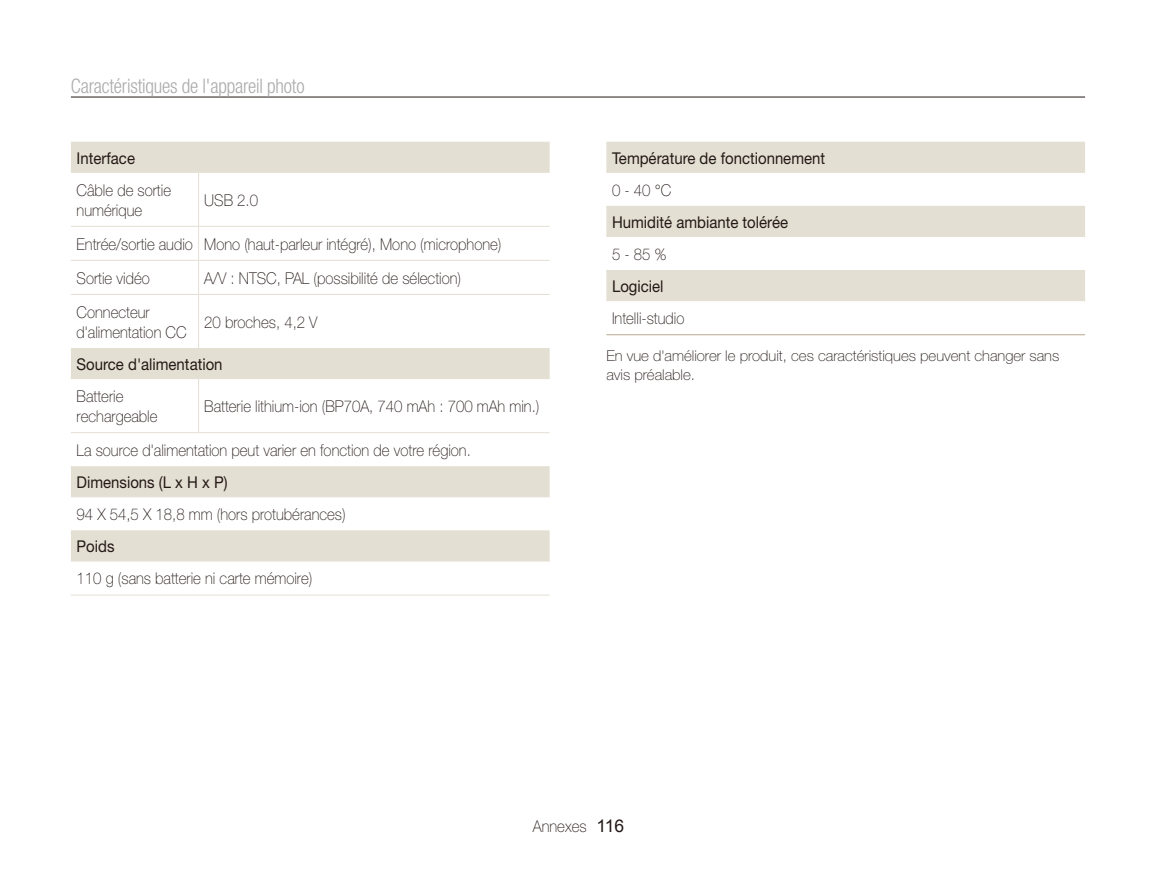
<style>
.page{position:relative;width:1156px;height:872px;background:#fff}
.page>*{position:absolute;margin:0;border:0;box-sizing:border-box;transform-origin:0 0}
.t1{font:300 condensed 20px "Helvetica Neue";letter-spacing:-.01em;color:#ababac;scale:.96 1}
.t2{font:100 16.25px/20px "Helvetica Neue";color:#231916;scale:.92 1}
.t3{font:16.25px "Helvetica Neue";color:#231916;scale:.92 1}
.t4{font:100 15px/18.8px "Helvetica Neue";color:#231916}
.s1{font-family:"Arial";font-weight:400;font-size:17.5px}
</style>
<div class="page">
<hr style="left:71px;top:97px;width:1013px;height:1px;background:#231916">
<svg style="left:71px;top:143px;width:478px;height:417px"></svg>
<hr style="left:198px;top:173px;width:1px;height:53px;background:#e4dfd3">
<hr style="left:71px;top:226px;width:127px;height:1px;background:#e4dfd3">
<hr style="left:198px;top:226px;width:351px;height:1px;background:#e4dfd3">
<hr style="left:198px;top:227px;width:1px;height:33px;background:#e4dfd3">
<hr style="left:71px;top:260px;width:127px;height:1px;background:#e4dfd3">
<hr style="left:198px;top:260px;width:351px;height:1px;background:#e4dfd3">
<hr style="left:198px;top:261px;width:1px;height:33px;background:#e4dfd3">
<hr style="left:71px;top:294px;width:127px;height:1px;background:#e4dfd3">
<hr style="left:198px;top:294px;width:351px;height:1px;background:#e4dfd3">
<hr style="left:198px;top:295px;width:1px;height:53px;background:#e4dfd3">
<hr style="left:198px;top:379px;width:1px;height:53px;background:#e4dfd3">
<hr style="left:71px;top:142px;width:127px;height:1px;background:#e4dfd3">
<hr style="left:198px;top:142px;width:351px;height:1px;background:#e4dfd3">
<hr style="left:71px;top:348px;width:127px;height:1px;background:#e4dfd3">
<hr style="left:198px;top:348px;width:351px;height:1px;background:#e4dfd3">
<hr style="left:71px;top:466px;width:127px;height:1px;background:#e4dfd3">
<hr style="left:198px;top:466px;width:351px;height:1px;background:#e4dfd3">
<hr style="left:71px;top:530px;width:127px;height:1px;background:#e4dfd3">
<hr style="left:198px;top:530px;width:351px;height:1px;background:#e4dfd3">
<hr style="left:71px;top:594px;width:127px;height:1px;background:#e4dfd3">
<hr style="left:198px;top:594px;width:351px;height:1px;background:#e4dfd3">
<hr style="left:71px;top:172px;width:127px;height:1px;background:#e4dfd3">
<hr style="left:198px;top:172px;width:351px;height:1px;background:#e4dfd3">
<hr style="left:71px;top:378px;width:127px;height:1px;background:#e4dfd3">
<hr style="left:198px;top:378px;width:351px;height:1px;background:#e4dfd3">
<hr style="left:71px;top:432px;width:127px;height:1px;background:#e4dfd3">
<hr style="left:198px;top:432px;width:351px;height:1px;background:#e4dfd3">
<hr style="left:71px;top:496px;width:127px;height:1px;background:#e4dfd3">
<hr style="left:198px;top:496px;width:351px;height:1px;background:#e4dfd3">
<hr style="left:71px;top:560px;width:127px;height:1px;background:#e4dfd3">
<hr style="left:198px;top:560px;width:351px;height:1px;background:#e4dfd3">
<svg style="left:606px;top:143px;width:478px;height:157px;fill:#e4dfd3"></svg>
<hr style="left:606px;top:142px;width:478px;height:1px;background:#e4dfd3">
<hr style="left:606px;top:206px;width:478px;height:1px;background:#e4dfd3">
<hr style="left:606px;top:270px;width:478px;height:1px;background:#e4dfd3">
<hr style="left:606px;top:334px;width:478px;height:1px;background:#c5baa5">
<hr style="left:606px;top:172px;width:478px;height:1px;background:#e4dfd3">
<hr style="left:606px;top:236px;width:478px;height:1px;background:#e4dfd3">
<hr style="left:606px;top:300px;width:478px;height:1px;background:#e4dfd3">
<p class="t1" style="left:71px;top:79px;width:245px">Caractéristiques de l'appareil photo</p>
<p class="t3" style="left:77px;top:152px;width:65px">Interface</p>
<p class="t2" style="left:77px;top:181px;width:104px">Câble de sortie numérique</p>
<p class="t2" style="left:204px;top:191px;width:60px">USB 2.0</p>
<p class="t2" style="left:77px;top:228px;width:463px;line-height:34px">Entrée/sortie audio Mono (haut-parleur intégré), Mono (microphone)<br>Sortie vidéo</p>
<p class="t2" style="left:204px;top:269px;width:281px">A/V : NTSC, PAL (possibilité de sélection)</p>
<p class="t2" style="left:77px;top:303px;width:121px">Connecteur d'alimentation CC</p>
<p class="t2" style="left:204px;top:313px;width:125px">20 broches, 4,2 V</p>
<p class="t3" style="left:77px;top:358px;width:160px">Source d'alimentation</p>
<p class="t2" style="left:77px;top:388px;width:89px">Batterie rechargeable</p>
<p class="t2" style="left:204px;top:398px;width:366px">Batterie lithium-ion (BP70A, 740 mAh : 700 mAh min.)</p>
<p class="t2" style="left:77px;top:442px;width:430px">La source d'alimentation peut varier en fonction de votre région.</p>
<p class="t3" style="left:77px;top:476px;width:166px">Dimensions (L x H x P)</p>
<p class="t2" style="left:77px;top:506px;width:294px">94 X 54,5 X 18,8 mm (hors protubérances)</p>
<p class="t3" style="left:77px;top:541px;width:43px">Poids</p>
<p class="t2" style="left:77px;top:570px;width:258px">110 g (sans batterie ni carte mémoire)</p>
<p class="t3" style="left:612px;top:152px;width:233px">Température de fonctionnement</p>
<p class="t2" style="left:612px;top:181px;width:66px">0 - 40 °C</p>
<p class="t3" style="left:612px;top:216px;width:193px">Humidité ambiante tolérée</p>
<p class="t2" style="left:612px;top:245px;width:61px">5 - 85 %</p>
<p class="t3" style="left:612px;top:280px;width:57px">Logiciel</p>
<p class="t2" style="left:612px;top:310px;width:80px">Intelli-studio</p>
<p class="t4" style="left:606px;top:348px;width:454px">En vue d'améliorer le produit, ces caractéristiques peuvent changer sans avis préalable.</p>
<p class="t2" style="left:533px;top:817px;width:101px">Annexes <span class="s1">116</span></p>
</div>
